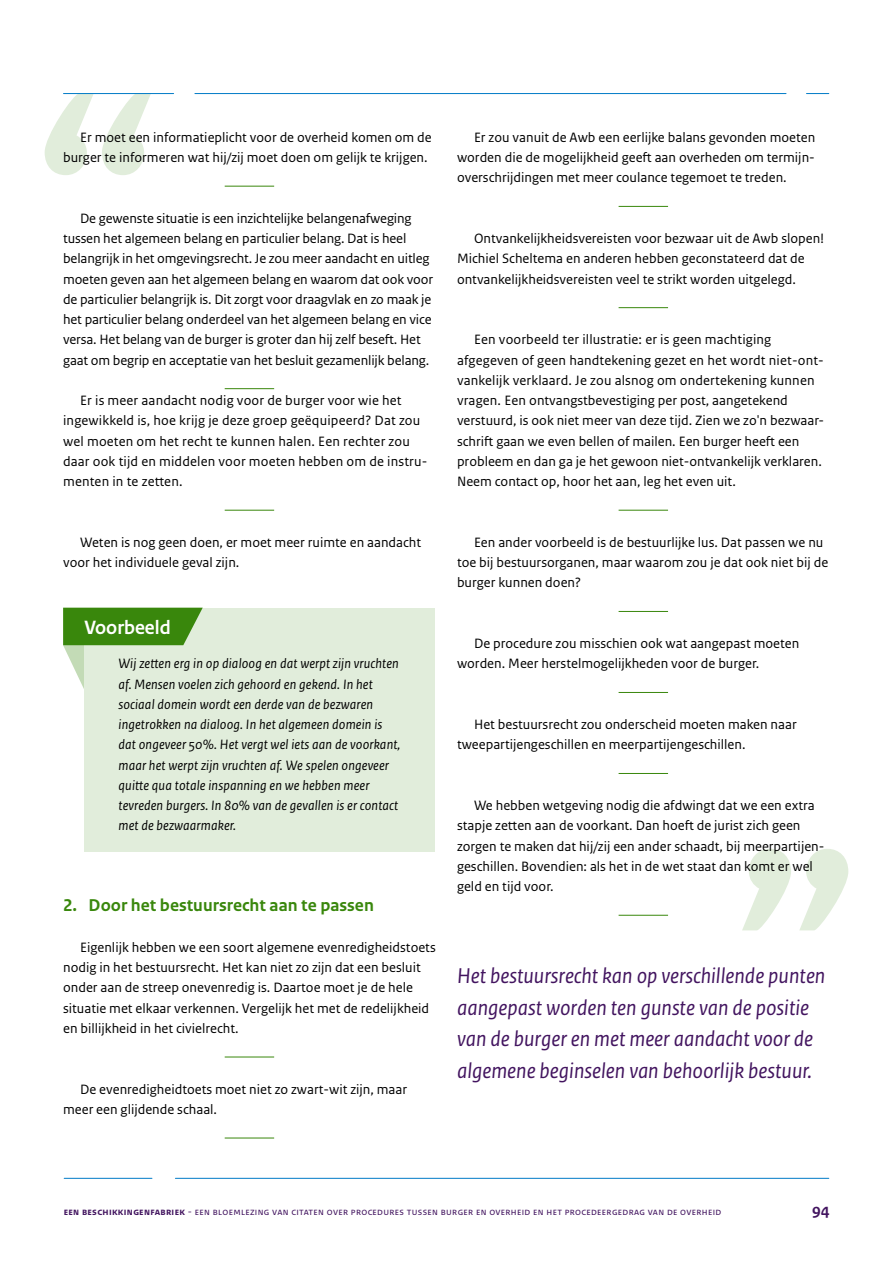
<style>
.page{position:relative;width:893px;height:1263px;background:#fff}
.page>*{position:absolute;margin:0;border:0;box-sizing:border-box;transform-origin:0 0}
.t1{font:italic 22.5px/31.5px "Rijksoverheid Sans Text";color:#42145f}
.H2__Hoofdstuk____cij{font:700 20.25px "Rijksoverheid Sans Heading";color:#fff}
.t2{font:700 18px "Rijksoverheid Sans Text";color:#39870c}
.t3{font:700 16.5px "Rijksoverheid Sans Text";color:#42145f}
.P_-_Bodytekst_met_in{font:14.25px/20.2px "Rijksoverheid Sans Text";color:#000}
.P_-_Voorbeeldtekst{font:italic 14.25px/20.2px "Rijksoverheid Sans Text";letter-spacing:.01em;color:#000}
.t4{font:10.5px "Rijksoverheid Sans Text";letter-spacing:.03em;color:#42145f}
.s1{font-weight:700}
</style>
<div class="page">
<svg style="left:742px;top:849px;width:106px;height:81px"></svg>
<svg style="left:45px;top:94px;width:106px;height:81px"></svg>
<hr style="left:225px;top:186px;width:49px;height:1px;background:#39870c">
<hr style="left:225px;top:388px;width:49px;height:1px;background:#39870c">
<hr style="left:225px;top:510px;width:49px;height:1px;background:#39870c">
<hr style="left:225px;top:1057px;width:49px;height:1px;background:#39870c">
<hr style="left:225px;top:1138px;width:49px;height:1px;background:#39870c">
<div style="left:84px;top:608px;width:351px;height:243px;background:#e1eddb"></div>
<svg style="left:63px;top:608px;width:140px;height:81px"></svg>
<hr style="left:619px;top:206px;width:49px;height:1px;background:#39870c">
<hr style="left:619px;top:307px;width:49px;height:1px;background:#39870c">
<hr style="left:619px;top:510px;width:49px;height:1px;background:#39870c">
<hr style="left:619px;top:611px;width:49px;height:1px;background:#39870c">
<hr style="left:619px;top:692px;width:49px;height:1px;background:#39870c">
<hr style="left:619px;top:773px;width:49px;height:1px;background:#39870c">
<hr style="left:619px;top:915px;width:49px;height:1px;background:#39870c">
<hr style="left:64px;top:1178px;width:88px;height:1px;background:#007bc7">
<hr style="left:175px;top:1178px;width:654px;height:1px;background:#007bc7">
<hr style="left:63px;top:93px;width:111px;height:1px;background:#007bc7">
<hr style="left:195px;top:93px;width:591px;height:1px;background:#007bc7">
<svg style="left:806px;top:93px;width:23px;height:1px"></svg>
<p class="P_-_Bodytekst_met_in" style="left:63px;top:127px;width:370px;text-align:right">Er moet een informatieplicht voor de overheid komen om de burger te informeren wat hij/zij moet doen om gelijk te krijgen.</p>
<p class="P_-_Bodytekst_met_in" style="left:63px;top:208px;width:372px;text-indent:17px">De gewenste situatie is een inzichtelijke belangenafweging tussen het algemeen belang en particulier belang. Dat is heel belangrijk in het omgevingsrecht. Je zou meer aandacht en uitleg moeten geven aan het algemeen belang en waarom dat ook voor de particulier belangrijk is. Dit zorgt voor draagvlak en zo maak je het particulier belang onderdeel van het algemeen belang en vice versa. Het belang van de burger is groter dan hij zelf beseft. Het gaat om begrip en acceptatie van het besluit gezamenlijk belang.</p>
<p class="P_-_Bodytekst_met_in" style="left:63px;top:390px;width:366px;text-indent:17px">Er is meer aandacht nodig voor de burger voor wie het ingewikkeld is, hoe krijg je deze groep geëquipeerd? Dat zou wel moeten om het recht te kunnen halen. Een rechter zou daar ook tijd en middelen voor moeten hebben om de instru&shy;menten in te zetten.</p>
<p class="P_-_Bodytekst_met_in" style="left:63px;top:532px;width:360px;text-indent:17px">Weten is nog geen doen, er moet meer ruimte en aandacht voor het individuele geval zijn.</p>
<h2 class="H2__Hoofdstuk____cij" style="left:84px;top:616px;width:88px">Voorbeeld</h2>
<p class="P_-_Voorbeeldtekst" style="left:119px;top:654px;width:284px">Wij zetten erg in op dialoog en dat werpt zijn vruchten af. Mensen voelen zich gehoord en gekend. In het sociaal domein wordt een derde van de bezwaren ingetrokken na dialoog. In het algemeen domein is dat ongeveer 50%. Het vergt wel iets aan de voorkant, maar het werpt zijn vruchten af. We spelen ongeveer quitte qua totale inspanning en we hebben meer tevreden burgers. In 80% van de gevallen is er contact met de bezwaarmaker.</p>
<p class="t2" style="left:63px;top:895px;width:312px">2. Door het bestuursrecht aan te passen</p>
<p class="P_-_Bodytekst_met_in" style="left:63px;top:937px;width:374px;text-indent:17px">Eigenlijk hebben we een soort algemene evenredigheidstoets nodig in het bestuursrecht. Het kan niet zo zijn dat een besluit onder aan de streep onevenredig is. Daartoe moet je de hele situatie met elkaar verkennen. Vergelijk het met de redelijkheid en billijkheid in het civielrecht.</p>
<p class="P_-_Bodytekst_met_in" style="left:63px;top:1079px;width:346px;text-indent:17px">De evenredigheidtoets moet niet zo zwart-wit zijn, maar meer een glijdende schaal.</p>
<p class="P_-_Bodytekst_met_in" style="left:457px;top:127px;width:360px;text-align:justify;text-indent:17px">Er zou vanuit de Awb een eerlijke balans gevonden moeten worden die de mogelijkheid geeft aan overheden om termijn&shy;overschrijdingen met meer coulance tegemoet te treden.</p>
<p class="P_-_Bodytekst_met_in" style="left:457px;top:228px;width:369px;text-indent:17px">Ontvankelijkheidsvereisten voor bezwaar uit de Awb slopen!<br>Michiel Scheltema en anderen hebben geconstateerd dat de ontvankelijkheidsvereisten veel te strikt worden uitgelegd.</p>
<p class="P_-_Bodytekst_met_in" style="left:457px;top:330px;width:369px;text-indent:17px">Een voorbeeld ter illustratie: er is geen machtiging afgegeven of geen handtekening gezet en het wordt niet-ont&shy;vankelijk verklaard. Je zou alsnog om ondertekening kunnen vragen. Een ontvangstbevestiging per post, aangetekend verstuurd, is ook niet meer van deze tijd. Zien we zo'n bezwaar&shy;schrift gaan we even bellen of mailen. Een burger heeft een probleem en dan ga je het gewoon niet-ontvankelijk verklaren.<br>Neem contact op, hoor het aan, leg het even uit.</p>
<p class="P_-_Bodytekst_met_in" style="left:457px;top:532px;width:373px;text-indent:17px">Een ander voorbeeld is de bestuurlijke lus. Dat passen we nu toe bij bestuursorganen, maar waarom zou je dat ook niet bij de burger kunnen doen?</p>
<p class="P_-_Bodytekst_met_in" style="left:457px;top:633px;width:344px;text-indent:17px">De procedure zou misschien ook wat aangepast moeten worden. Meer herstelmogelijkheden voor de burger.</p>
<p class="P_-_Bodytekst_met_in" style="left:457px;top:714px;width:341px;text-indent:17px">Het bestuursrecht zou onderscheid moeten maken naar tweepartijengeschillen en meerpartijengeschillen.</p>
<p class="P_-_Bodytekst_met_in" style="left:457px;top:795px;width:369px;text-indent:17px">We hebben wetgeving nodig die afdwingt dat we een extra stapje zetten aan de voorkant. Dan hoeft de jurist zich geen zorgen te maken dat hij/zij een ander schaadt, bij meerpartijen&shy;geschillen. Bovendien: als het in de wet staat dan komt er wel geld en tijd voor.</p>
<h1 class="t1" style="left:457px;top:961px;width:370px">Het bestuursrecht kan op verschillende punten aangepast worden ten gunste van de positie van de burger en met meer aandacht voor de algemene beginselen van behoorlijk bestuur.</h1>
<p class="t4" style="left:64px;top:1206px;width:659px"><span class="s1">een beschikkingenfabriek</span> - een bloemlezing van citaten over procedures tussen burger en overheid en het procedeergedrag van de overheid</p>
<p class="t3" style="left:812px;top:1200px;width:19px">94</p>
</div>
